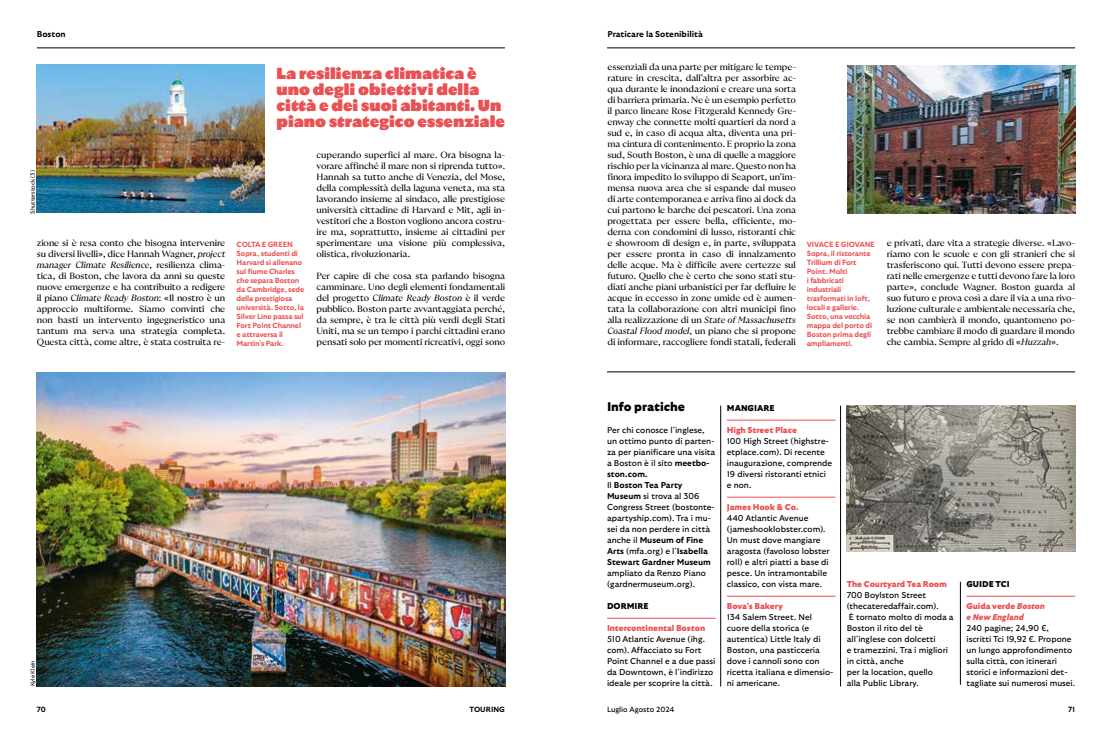
<style>
.page{position:relative;width:1112px;height:729px;background:#fff}
.page>*{position:absolute;margin:0;border:0;box-sizing:border-box;transform-origin:0 0}
.t1{font:900 16px/16px "GT Ultra";color:#ea5153}
.t2{font:900 12.5px "GT Ultra";letter-spacing:-.005em;color:#000}
.t3{font:9px/11px "GT Ultra Fine";letter-spacing:-.01em;color:#000;text-align:justify}
.t4{font:8.5px/11px "GT Ultra";color:#000}
.t5{font:900 8.5px "GT Ultra";letter-spacing:-.01em;color:#ea5153}
.t6{font:700 8.5px "GT Ultra";color:#000}
.t7{font:italic 900 8.5px/11px "GT Ultra";letter-spacing:-.01em;color:#ea5153}
.t8{font:900 8.5px "GT Ultra";color:#000}
.t9{font:700 7.5px/9px "GT Ultra";letter-spacing:-.02em;color:#ea5153}
.t10{font:7.5px "GT Ultra";color:#000}
.t11{font:700 7.5px "GT Ultra";letter-spacing:-.005em;color:#000}
.t12{font:300 6px "GT Ultra";letter-spacing:-.02em;color:#000}
.s1{font-style:italic}
.s2{font-weight:700}
.s3{font-style:normal}
</style>
<div class="page">
<hr style="left:37px;top:48px;width:468px;height:1px;background:#000">
<hr style="left:607px;top:48px;width:467px;height:1px;background:#000">
<hr style="left:607px;top:618px;width:108px;height:1px;background:#ea5153">
<hr style="left:726px;top:420px;width:109px;height:1px;background:#ea5153">
<hr style="left:726px;top:497px;width:109px;height:1px;background:#ea5153">
<hr style="left:726px;top:596px;width:109px;height:1px;background:#ea5153">
<hr style="left:720px;top:405px;width:1px;height:281px;background:#000">
<hr style="left:840px;top:405px;width:1px;height:281px;background:#000">
<hr style="left:960px;top:581px;width:1px;height:103px;background:#000">
<img style="left:37px;top:372px;width:468px;height:314px">
<img style="left:846px;top:405px;width:228px;height:146px">
<hr style="left:966px;top:596px;width:108px;height:1px;background:#ea5153">
<img style="left:37px;top:64px;width:228px;height:149px">
<img style="left:847px;top:65px;width:227px;height:149px">
<hr style="left:607px;top:371px;width:467px;height:1px;background:#000">
<p class="t6" style="left:37px;top:29px;width:30px">Boston</p>
<p class="t6" style="left:607px;top:29px;width:97px">Praticare la Sotenibilità</p>
<p class="t12" style="left:29px;top:214px;width:45px;rotate:-90deg">Shutterstock (3)</p>
<p class="t3" style="left:37px;top:237px;width:190px">zione si è resa conto che bisogna intervenire su diversi livelli», dice Hannah Wagner, <span class="s1">project manager Climate Resilience</span>, resilienza clima&shy;tica, di Boston, che lavora da anni su queste nuove emergenze e ha contribuito a redigere il piano <span class="s1">Climate Ready Boston</span>: «Il nostro è un approccio multiforme. Siamo convinti che non basti un intervento ingegneristico una tantum ma serva una strategia completa.<br>Questa città, come altre, è stata costruita re-</p>
<h1 class="t1" style="left:276px;top:66px;width:230px">La resilienza climatica è uno degli obiettivi della città e dei suoi abitanti. Un piano strategico essenziale</h1>
<p class="t3" style="left:607px;top:61px;width:190px">essenziali da una parte per mitigare le tempe&shy;rature in crescita, dall’altra per assorbire ac&shy;qua durante le inondazioni e creare una sorta di barriera primaria. Ne è un esempio perfetto il parco lineare Rose Fitzgerald Kennedy Gre&shy;enway che connette molti quartieri da nord a sud e, in caso di acqua alta, diventa una pri&shy;ma cintura di contenimento. E proprio la zona sud, South Boston, è una di quelle a maggiore rischio per la vicinanza al mare. Questo non ha finora impedito lo sviluppo di Seaport, un’im&shy;mensa nuova area che si espande dal museo di arte contemporanea e arriva fino ai dock da cui partono le barche dei pescatori. Una zona progettata per essere bella, efficiente, mo&shy;derna con condomini di lusso, ristoranti chic e showroom di design e, in parte, sviluppata per essere pronta in caso di innalzamento delle acque. Ma è difficile avere certezze sul futuro. Quello che è certo che sono stati stu&shy;diati anche piani urbanistici per far defluire le acque in eccesso in zone umide ed è aumen&shy;tata la collaborazione con altri municipi fino alla realizzazione di un <span class="s1">State of Massachusetts Coastal Flood model</span>, un piano che si propone di informare, raccogliere fondi statali, federali</p>
<p class="t3" style="left:316px;top:149px;width:190px">cuperando superfici al mare. Ora bisogna la&shy;vorare affinché il mare non si riprenda tutto».<br>Hannah sa tutto anche di Venezia, del Mose, della complessità della laguna veneta, ma sta lavorando insieme al sindaco, alle prestigiose università cittadine di Harvard e Mit, agli in&shy;vestitori che a Boston vogliono ancora costru&shy;ire ma, soprattutto, insieme ai cittadini per sperimentare una visione più complessiva, olistica, rivoluzionaria.</p>
<p class="t3" style="left:316px;top:270px;width:190px">Per capire di che cosa sta parlando bisogna camminare. Uno degli elementi fondamentali del progetto <span class="s1">Climate Ready Boston</span> è il verde pubblico. Boston parte avvantaggiata perché, da sempre, è tra le città più verdi degli Stati Uniti, ma se un tempo i parchi cittadini erano pensati solo per momenti ricreativi, oggi sono</p>
<p class="t9" style="left:236px;top:239px;width:69px">COLTA E GREEN<br>Sopra, studenti di<br>Harvard si allenano sul fiume Charles che separa Boston da Cambridge, sede della prestigiosa università. Sotto, la<br>Silver Line passa sul<br>Fort Point Channel e attraversa il<br>Martin’s Park.</p>
<p class="t9" style="left:806px;top:239px;width:69px">VIVACE E GIOVANE<br>Sopra, il ristorante<br>Trillium di Fort<br>Point. Molti<br>i fabbricati industriali trasformati in loft, locali e gallerie.<br>Sotto, una vecchia mappa del porto di<br>Boston prima degli ampliamenti.</p>
<p class="t3" style="left:886px;top:237px;width:190px">e privati, dare vita a strategie diverse. «Lavo&shy;riamo con le scuole e con gli stranieri che si trasferiscono qui. Tutti devono essere prepa&shy;rati nelle emergenze e tutti devono fare la loro parte», conclude Wagner. Boston guarda al suo futuro e prova così a dare il via a una rivo&shy;luzione culturale e ambientale necessaria che, se non cambierà il mondo, quantomeno po&shy;trebbe cambiare il modo di guardare il mondo che cambia. Sempre al grido di «<span class="s1">Huzzah</span>».</p>
<p class="t12" style="left:29px;top:686px;width:27px;rotate:-90deg">Kyle Klein</p>
<h2 class="t2" style="left:607px;top:400px;width:80px">Info pratiche</h2>
<p class="t4" style="left:607px;top:424px;width:110px">Per chi conosce l’inglese, un ottimo punto di parten&shy;za per pianificare una visita a Boston è il sito <span class="s2">meetbo&shy;ston.com.<br></span>Il <span class="s2">Boston Tea Party<br>Museum</span> si trova al 306<br>Congress Street (bostonte&shy;apartyship.com). Tra i mu&shy;sei da non perdere in città anche il <span class="s2">Museum of Fine<br>Arts</span> (mfa.org) e l’<span class="s2">Isabella<br>Stewart Gardner Museum</span></p>
<p class="t4" style="left:607px;top:567px;width:100px">ampliato da Renzo Piano (gardnermuseum.org).</p>
<p class="t8" style="left:607px;top:601px;width:43px">DORMIRE</p>
<p class="t5" style="left:607px;top:623px;width:100px">Intercontinental Boston</p>
<p class="t4" style="left:607px;top:633px;width:110px">510 Atlantic Avenue (ihg. com). Affacciato su Fort<br>Point Channel e a due passi da Downtown, è l’indirizzo ideale per scoprire la città.</p>
<p class="t8" style="left:726px;top:403px;width:49px">MANGIARE</p>
<p class="t5" style="left:726px;top:425px;width:72px">High Street Place</p>
<p class="t4" style="left:726px;top:435px;width:107px">100 High Street (highstre&shy;etplace.com). Di recente inaugurazione, comprende<br>19 diversi ristoranti etnici e non.</p>
<p class="t5" style="left:726px;top:502px;width:73px">James Hook &amp; Co.</p>
<p class="t4" style="left:726px;top:512px;width:104px">440 Atlantic Avenue (jameshooklobster.com).<br>Un must dove mangiare aragosta (favoloso lobster roll) e altri piatti a base di pesce. Un intramontabile classico, con vista mare.</p>
<p class="t5" style="left:726px;top:601px;width:57px">Bova’s Bakery</p>
<p class="t4" style="left:726px;top:611px;width:108px">134 Salem Street. Nel cuore della storica (e autentica) Little Italy di<br>Boston, una pasticceria dove i cannoli sono con ricetta italiana e dimensio&shy;ni americane.</p>
<p class="t5" style="left:846px;top:579px;width:102px">The Courtyard Tea Room</p>
<p class="t4" style="left:846px;top:589px;width:108px">700 Boylston Street (thecateredaffair.com).<br>È tornato molto di moda a<br>Boston il rito del tè all’inglese con dolcetti<br>e tramezzini. Tra i migliori in città, anche<br>per la location, quello<br>alla Public Library.</p>
<p class="t8" style="left:966px;top:579px;width:45px">GUIDE TCI</p>
<p class="t7" style="left:966px;top:601px;width:80px"><span class="s3">Guida verde</span> Boston e New England</p>
<p class="t4" style="left:966px;top:622px;width:110px">240 pagine; 24,90 €, iscritti Tci 19,92 €. Propone un lungo approfondimento sulla città, con itinerari storici e informazioni det&shy;tagliate sui numerosi musei.</p>
<p class="t11" style="left:37px;top:705px;width:11px">70</p>
<p class="t11" style="left:469px;top:705px;width:37px">TOURING</p>
<p class="t10" style="left:607px;top:705px;width:69px">Luglio Agosto 2024</p>
<p class="t11" style="left:1067px;top:705px;width:8px">71</p>
</div>
